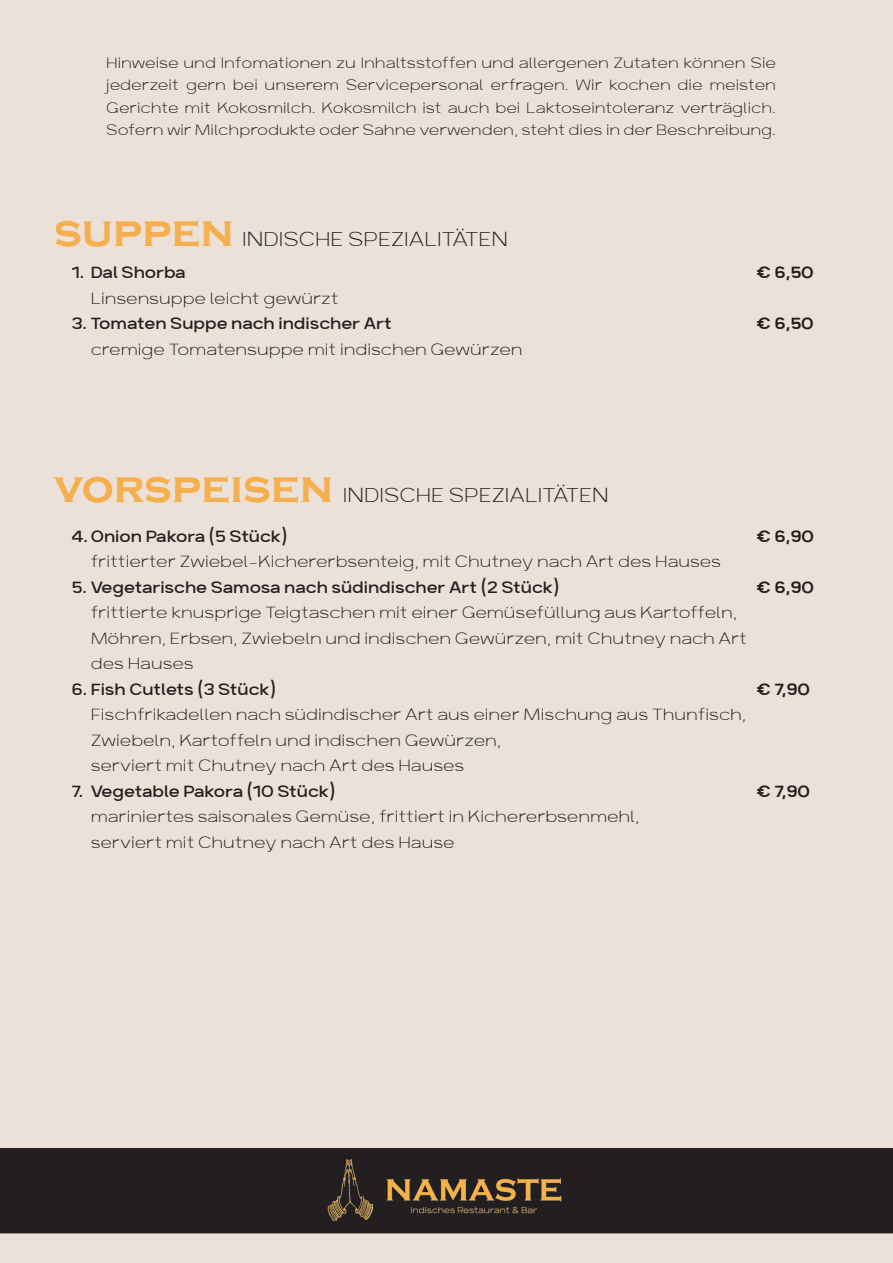
<style>
.page{position:relative;width:893px;height:1263px;background:#ebe1d8}
.page>*{position:absolute;margin:0;border:0;box-sizing:border-box;transform-origin:0 0}
.t1{font:100 24px "Breul Grotesk A";color:#231f20}
.t2{font:100 19.5px/25.5px "Breul Grotesk A";color:#231f20}
.t3{font:300 19.5px "Breul Grotesk A";color:#231f20}
.t4{font:300 19.5px "Breul Grotesk A";color:#231f20}
.t5{font:100 18px/22.5px "Breul Grotesk A";color:#231f20;text-align:justify}
.s1{font-family:"Copperplate Gothic";font-weight:700;font-size:45px;color:#f6af4e}
</style>
<div class="page">
<div style="left:0;top:1148px;width:893px;height:85px;background:#231f20"></div>
<img style="left:297px;top:1154px;width:299px;height:74px">
<p class="t5" style="left:106px;top:51px;width:671px">Hinweise und Infomationen zu Inhaltsstoffen und allergenen Zutaten können Sie jederzeit gern bei unserem Servicepersonal erfragen. Wir kochen die meisten Gerichte mit Kokosmilch. Kokosmilch ist auch bei Laktoseintoleranz verträglich.<br>Sofern wir Milchprodukte oder Sahne verwenden, steht dies in der Beschreibung.</p>
<p class="t1" style="left:54px;top:225px;width:456px"><span class="s1">suppen</span> INDISCHE SPEZIALITÄTEN</p>
<p class="t3" style="left:72px;top:261px;width:115px">1. Dal Shorba</p>
<p class="t4" style="left:756px;top:260px;width:59px">€ 6,50</p>
<p class="t2" style="left:91px;top:285px;width:249px">Linsensuppe leicht gewürzt</p>
<p class="t3" style="left:72px;top:312px;width:321px">3. Tomaten Suppe nach indischer Art</p>
<p class="t4" style="left:756px;top:311px;width:59px">€ 6,50</p>
<p class="t2" style="left:91px;top:336px;width:433px">cremige Tomatensuppe mit indischen Gewürzen</p>
<p class="t1" style="left:54px;top:481px;width:556px"><span class="s1">vorspeisen</span> INDISCHE SPEZIALITÄTEN</p>
<p class="t3" style="left:72px;top:524px;width:217px">4.Onion Pakora (5 Stück)</p>
<p class="t4" style="left:756px;top:524px;width:59px">€ 6,90</p>
<p class="t2" style="left:91px;top:549px;width:632px">frittierter Zwiebel-Kichererbsenteig, mit Chutney nach Art des Hauses</p>
<p class="t3" style="left:72px;top:575px;width:489px">5. Vegetarische Samosa nach südindischer Art (2 Stück)</p>
<p class="t4" style="left:756px;top:575px;width:59px">€ 6,90</p>
<p class="t2" style="left:91px;top:600px;width:658px">frittierte knusprige Teigtaschen mit einer Gemüsefüllung aus Kartoffeln,<br>Möhren, Erbsen, Zwiebeln und indischen Gewürzen, mit Chutney nach Art des Hauses</p>
<p class="t3" style="left:72px;top:677px;width:206px">6. Fish Cutlets (3 Stück)</p>
<p class="t4" style="left:756px;top:677px;width:55px">€ 7,90</p>
<p class="t2" style="left:91px;top:702px;width:657px">Fischfrikadellen nach südindischer Art aus einer Mischung aus Thunfisch,<br>Zwiebeln, Kartoffeln und indischen Gewürzen,<br>serviert mit Chutney nach Art des Hauses</p>
<p class="t3" style="left:72px;top:779px;width:265px">7. Vegetable Pakora (10 Stück)</p>
<p class="t4" style="left:756px;top:779px;width:55px">€ 7,90</p>
<p class="t2" style="left:91px;top:804px;width:550px">mariniertes saisonales Gemüse, frittiert in Kichererbsenmehl, serviert mit Chutney nach Art des Hause</p>
</div>
